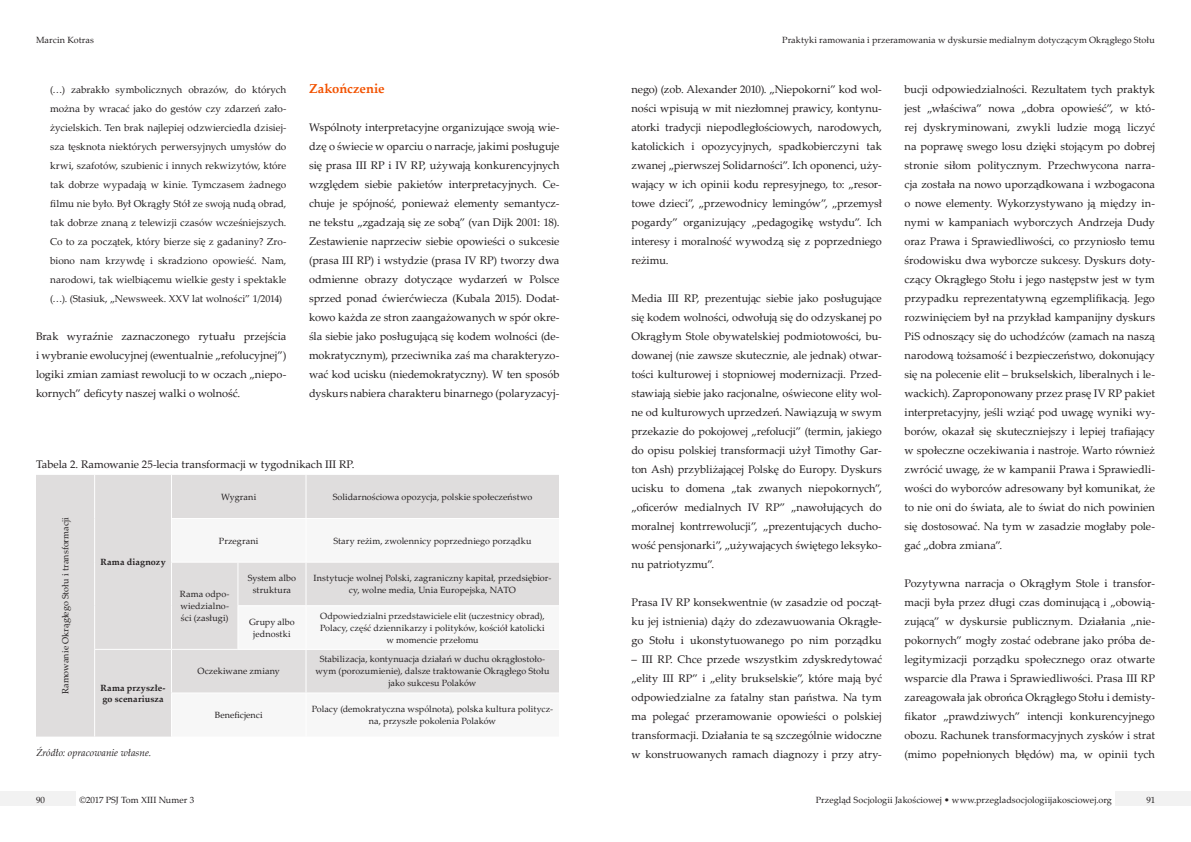
<style>
.page{position:relative;width:1191px;height:842px;background:#fff}
.page>*{position:absolute;margin:0;border:0;box-sizing:border-box;transform-origin:0 0}
.t1{font:700 13px "Palatino Linotype";color:#f25200}
.t2{font:11px/19px "Palatino Linotype";letter-spacing:-.005em;color:#231f20;text-align:justify}
.t3{font:10px/19px "Palatino Linotype";color:#231f20;text-align:justify}
.t4{font:italic 10px "Palatino Linotype";letter-spacing:.005em;color:#231f20}
.t5{font:9px/12px "Palatino Linotype";letter-spacing:.005em;color:#231f20;text-align:center}
.t6{font:700 9px/12px "Palatino Linotype";letter-spacing:.015em;color:#231f20}
</style>
<div class="page">
<div style="left:1115px;top:791px;width:76px;height:15px;background:#f2f2f2"></div>
<div style="left:0;top:791px;width:76px;height:15px;background:#f2f2f2"></div>
<div style="left:36px;top:475px;width:523px;height:262px;background:#dfdddd"></div>
<svg style="left:172px;top:519px;width:387px;height:218px"></svg>
<hr style="left:94px;top:475px;width:1px;height:43px;background:#fff">
<hr style="left:171px;top:475px;width:1px;height:43px;background:#fff">
<hr style="left:305px;top:475px;width:1px;height:43px;background:#fff">
<hr style="left:94px;top:518px;width:1px;height:44px;background:#fff">
<hr style="left:171px;top:518px;width:67px;height:1px;background:#fff">
<hr style="left:171px;top:519px;width:1px;height:43px;background:#fff">
<hr style="left:238px;top:518px;width:68px;height:1px;background:#fff">
<hr style="left:306px;top:518px;width:253px;height:1px;background:#fff">
<hr style="left:305px;top:519px;width:1px;height:43px;background:#fff">
<hr style="left:94px;top:562px;width:1px;height:44px;background:#fff">
<hr style="left:171px;top:562px;width:67px;height:1px;background:#fff">
<hr style="left:171px;top:563px;width:1px;height:43px;background:#fff">
<hr style="left:238px;top:562px;width:68px;height:1px;background:#fff">
<hr style="left:237px;top:563px;width:1px;height:42px;background:#fff">
<hr style="left:306px;top:562px;width:253px;height:1px;background:#fff">
<hr style="left:305px;top:563px;width:1px;height:42px;background:#fff">
<hr style="left:94px;top:606px;width:1px;height:43px;background:#fff">
<hr style="left:171px;top:606px;width:1px;height:43px;background:#fff">
<hr style="left:237px;top:605px;width:69px;height:1px;background:#fff">
<hr style="left:237px;top:606px;width:1px;height:43px;background:#fff">
<hr style="left:306px;top:605px;width:253px;height:1px;background:#fff">
<hr style="left:305px;top:606px;width:1px;height:43px;background:#fff">
<hr style="left:94px;top:649px;width:77px;height:1px;background:#fff">
<hr style="left:94px;top:650px;width:1px;height:43px;background:#fff">
<hr style="left:171px;top:649px;width:67px;height:1px;background:#fff">
<hr style="left:171px;top:650px;width:1px;height:42px;background:#fff">
<hr style="left:238px;top:649px;width:68px;height:1px;background:#fff">
<hr style="left:306px;top:649px;width:253px;height:1px;background:#fff">
<hr style="left:305px;top:650px;width:1px;height:42px;background:#fff">
<hr style="left:94px;top:693px;width:1px;height:44px;background:#fff">
<hr style="left:171px;top:692px;width:67px;height:1px;background:#fff">
<hr style="left:171px;top:693px;width:1px;height:44px;background:#fff">
<hr style="left:238px;top:692px;width:68px;height:1px;background:#fff">
<hr style="left:306px;top:692px;width:253px;height:1px;background:#fff">
<hr style="left:305px;top:693px;width:1px;height:44px;background:#fff">
<p class="t5" style="left:36px;top:33px;width:59px">Marcin Kotras</p>
<p class="t5" style="left:782px;top:33px;width:374px">Praktyki ramowania i przeramowania w dyskursie medialnym dotyczącym Okrągłego Stołu</p>
<p class="t3" style="left:50px;top:80px;width:238px">(…) zabrakło symbolicznych obrazów, do których można by wracać jako do gestów czy zdarzeń zało&shy;życielskich. Ten brak najlepiej odzwierciedla dzisiej&shy;sza tęsknota niektórych perwersyjnych umysłów do krwi, szafotów, szubienic i innych rekwizytów, które tak dobrze wypadają w kinie. Tymczasem żadnego filmu nie było. Był Okrągły Stół ze swoją nudą obrad, tak dobrze znaną z telewizji czasów wcześniejszych.<br>Co to za początek, który bierze się z gadaniny? Zro&shy;biono nam krzywdę i skradziono opowieść. Nam, narodowi, tak wielbiącemu wielkie gesty i spektakle (…). (Stasiuk, „Newsweek. XXV lat wolności” 1/2014)</p>
<p class="t2" style="left:36px;top:326px;width:252px">Brak wyraźnie zaznaczonego rytuału przejścia i wybranie ewolucyjnej (ewentualnie „refolucyjnej”) logiki zmian zamiast rewolucji to w oczach „niepo&shy;kornych” deficyty naszej walki o wolność.</p>
<p class="t1" style="left:309px;top:79px;width:77px">Zakończenie</p>
<p class="t2" style="left:309px;top:117px;width:252px">Wspólnoty interpretacyjne organizujące swoją wie&shy;dzę o świecie w oparciu o narracje, jakimi posługuje się prasa III RP i IV RP, używają konkurencyjnych względem siebie pakietów interpretacyjnych. Ce&shy;chuje je spójność, ponieważ elementy semantycz&shy;ne tekstu „zgadzają się ze sobą” (van Dijk 2001: 18).<br>Zestawienie naprzeciw siebie opowieści o sukcesie (prasa III RP) i wstydzie (prasa IV RP) tworzy dwa odmienne obrazy dotyczące wydarzeń w Polsce sprzed ponad ćwierćwiecza (Kubala 2015). Dodat&shy;kowo każda ze stron zaangażowanych w spór okre&shy;śla siebie jako posługującą się kodem wolności (de&shy;mokratycznym), przeciwnika zaś ma charakteryzo&shy;wać kod ucisku (niedemokratyczny). W ten sposób dyskurs nabiera charakteru binarnego (polaryzacyj-</p>
<p class="t2" style="left:36px;top:454px;width:320px">Tabela 2. Ramowanie 25-lecia transformacji w tygodnikach III RP.</p>
<p class="t5" style="left:59px;top:694px;width:178px;rotate:-90deg">Ramowanie Okrągłego Stołu i transformacji</p>
<p class="t6" style="left:100px;top:556px;width:67px">Rama diagnozy</p>
<p class="t6" style="left:101px;top:681px;width:66px">Rama przyszłe&shy;go scenariusza</p>
<p class="t4" style="left:36px;top:745px;width:117px">Źródło: opracowanie własne.</p>
<p class="t5" style="left:221px;top:490px;width:37px">Wygrani</p>
<p class="t5" style="left:333px;top:490px;width:201px">Solidarnościowa opozycja, polskie społeczeństwo</p>
<p class="t5" style="left:219px;top:534px;width:41px">Przegrani</p>
<p class="t5" style="left:333px;top:534px;width:199px">Stary reżim, zwolennicy poprzedniego porządku</p>
<p class="t5" style="left:180px;top:588px;width:51px;text-align:justify">Rama odpo&shy;wiedzialno&shy;ści (zasługi)</p>
<p class="t5" style="left:248px;top:572px;width:50px">System albo struktura</p>
<p class="t5" style="left:313px;top:572px;width:239px">Instytucje wolnej Polski, zagraniczny kapitał, przedsiębior&shy;cy, wolne media, Unia Europejska, NATO</p>
<p class="t5" style="left:249px;top:615px;width:47px">Grupy albo jednostki</p>
<p class="t5" style="left:320px;top:609px;width:226px">Odpowiedzialni przedstawiciele elit (uczestnicy obrad),<br>Polacy, część dziennikarzy i polityków, kościół katolicki w momencie przełomu</p>
<p class="t5" style="left:197px;top:665px;width:84px">Oczekiwane zmiany</p>
<p class="t5" style="left:315px;top:653px;width:236px">Stabilizacja, kontynuacja działań w duchu okrągłostoło&shy;wym (porozumienie), dalsze traktowanie Okrągłego Stołu jako sukcesu Polaków</p>
<p class="t5" style="left:215px;top:709px;width:49px">Beneficjenci</p>
<p class="t5" style="left:312px;top:703px;width:243px">Polacy (demokratyczna wspólnota), polska kultura politycz&shy;na, przyszłe pokolenia Polaków</p>
<p class="t2" style="left:631px;top:79px;width:252px">nego) (zob. Alexander 2010). „Niepokorni” kod wol&shy;ności wpisują w mit niezłomnej prawicy, kontynu&shy;atorki tradycji niepodległościowych, narodowych, katolickich i opozycyjnych, spadkobierczyni tak zwanej „pierwszej Solidarności”. Ich oponenci, uży&shy;wający w ich opinii kodu represyjnego, to: „resor&shy;towe dzieci”, „przewodnicy lemingów”, „przemysł pogardy” organizujący „pedagogikę wstydu”. Ich interesy i moralność wywodzą się z poprzedniego reżimu.</p>
<p class="t2" style="left:631px;top:288px;width:252px">Media III RP, prezentując siebie jako posługujące się kodem wolności, odwołują się do odzyskanej po Okrągłym Stole obywatelskiej podmiotowości, bu&shy;dowanej (nie zawsze skutecznie, ale jednak) otwar&shy;tości kulturowej i stopniowej modernizacji. Przed&shy;stawiają siebie jako racjonalne, oświecone elity wol&shy;ne od kulturowych uprzedzeń. Nawiązują w swym przekazie do pokojowej „refolucji” (termin, jakiego do opisu polskiej transformacji użył Timothy Gar&shy;ton Ash) przybliżającej Polskę do Europy. Dyskurs ucisku to domena „tak zwanych niepokornych”, „oficerów medialnych IV RP” „nawołujących do moralnej kontrrewolucji”, „prezentujących ducho&shy;wość pensjonarki”, „używających świętego leksyko&shy;nu patriotyzmu”.</p>
<p class="t2" style="left:631px;top:592px;width:252px">Prasa IV RP konsekwentnie (w zasadzie od począt&shy;ku jej istnienia) dąży do zdezawuowania Okrągłe&shy;go Stołu i ukonstytuowanego po nim porządku</p>
<p class="t2" style="left:631px;top:649px;width:252px">– III RP. Chce przede wszystkim zdyskredytować „elity III RP” i „elity brukselskie”, które mają być odpowiedzialne za fatalny stan państwa. Na tym ma polegać przeramowanie opowieści o polskiej transformacji. Działania te są szczególnie widoczne w konstruowanych ramach diagnozy i przy atry-</p>
<p class="t2" style="left:904px;top:79px;width:252px">bucji odpowiedzialności. Rezultatem tych praktyk jest „właściwa” nowa „dobra opowieść”, w któ&shy;rej dyskryminowani, zwykli ludzie mogą liczyć na poprawę swego losu dzięki stojącym po dobrej stronie siłom politycznym. Przechwycona narra&shy;cja została na nowo uporządkowana i wzbogacona o nowe elementy. Wykorzystywano ją między in&shy;nymi w kampaniach wyborczych Andrzeja Dudy oraz Prawa i Sprawiedliwości, co przyniosło temu środowisku dwa wyborcze sukcesy. Dyskurs doty&shy;czący Okrągłego Stołu i jego następstw jest w tym przypadku reprezentatywną egzemplifikacją. Jego rozwinięciem był na przykład kampanijny dyskurs PiS odnoszący się do uchodźców (zamach na naszą narodową tożsamość i bezpieczeństwo, dokonujący się na polecenie elit – brukselskich, liberalnych i le&shy;wackich). Zaproponowany przez prasę IV RP pakiet interpretacyjny, jeśli wziąć pod uwagę wyniki wy&shy;borów, okazał się skuteczniejszy i lepiej trafiający w społeczne oczekiwania i nastroje. Warto również zwrócić uwagę, że w kampanii Prawa i Sprawiedli&shy;wości do wyborców adresowany był komunikat, że to nie oni do świata, ale to świat do nich powinien się dostosować. Na tym w zasadzie mogłaby pole&shy;gać „dobra zmiana”.</p>
<p class="t2" style="left:904px;top:573px;width:252px">Pozytywna narracja o Okrągłym Stole i transfor&shy;macji była przez długi czas dominującą i „obowią&shy;zującą” w dyskursie publicznym. Działania „nie&shy;pokornych” mogły zostać odebrane jako próba de&shy;legitymizacji porządku społecznego oraz otwarte wsparcie dla Prawa i Sprawiedliwości. Prasa III RP zareagowała jak obrońca Okrągłego Stołu i demisty&shy;fikator „prawdziwych” intencji konkurencyjnego obozu. Rachunek transformacyjnych zysków i strat (mimo popełnionych błędów) ma, w opinii tych</p>
<p class="t5" style="left:36px;top:793px;width:11px">90</p>
<p class="t5" style="left:79px;top:793px;width:116px">©2017 PSJ Tom XIII Numer 3</p>
<p class="t5" style="left:815px;top:793px;width:298px">Przegląd Socjologii Jakościowej • www.przegladsocjologiijakosciowej.org</p>
<p class="t5" style="left:1146px;top:793px;width:10px">91</p>
</div>
